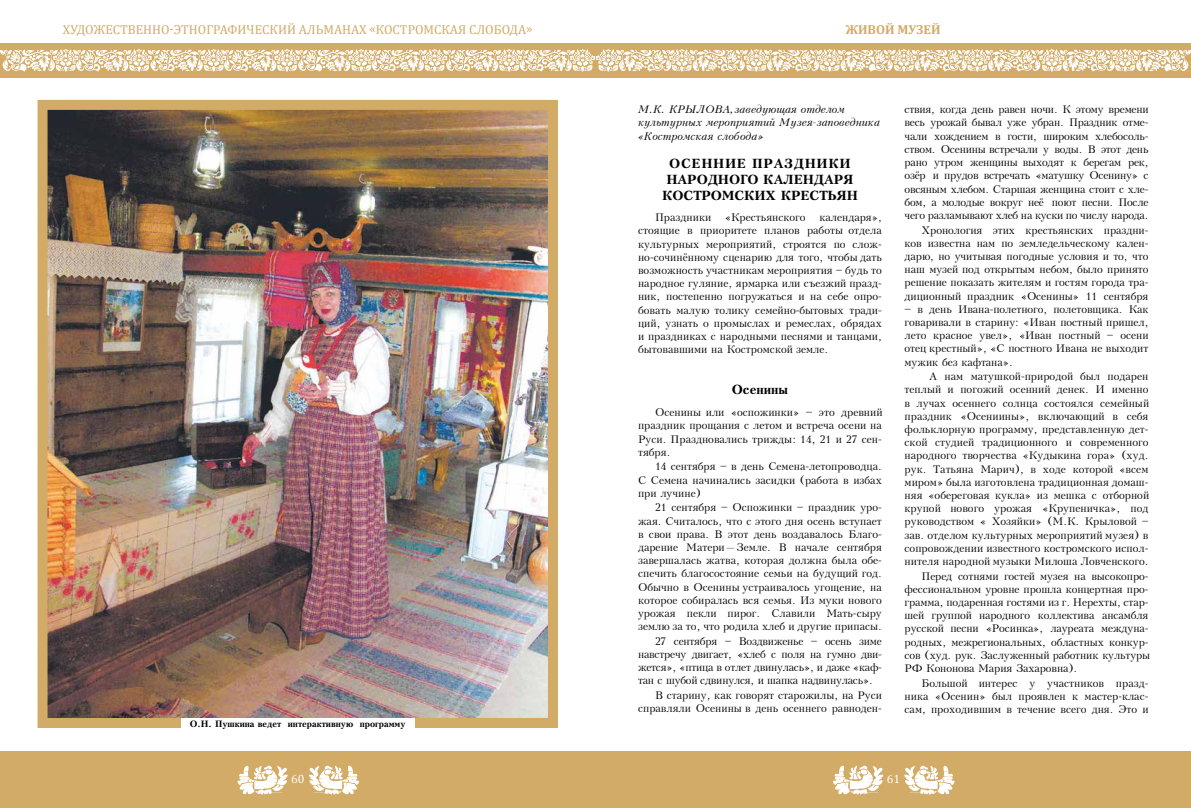
<style>
.page{position:relative;width:1191px;height:808px;background:#fff}
.page>*{position:absolute;margin:0;border:0;box-sizing:border-box;transform-origin:0 0}
.t1{font:700 13px/15.6px "Peterburg";color:#000;text-align:center}
.t2{font:13px "Cambria";color:#d2ab67}
.t3{font:700 13px "Cambria";color:#d2ab67}
.t4{font:12px "Cambria";color:#fff}
.t5{font:11px/13.2px "Peterburg";letter-spacing:-.005em;color:#000;text-align:justify}
.t6{font:italic 11px/13.2px "Peterburg";color:#000}
.t7{font:700 9px "Peterburg";color:#000}
</style>
<div class="page">
<div style="left:595px;top:43px;width:596px;height:34px;background:#d2ab67"></div>
<div style="left:595px;top:751px;width:596px;height:57px;background:#d2ab67"></div>
<svg style="left:833px;top:765px;width:51px;height:30px"></svg>
<svg style="left:904px;top:765px;width:50px;height:30px"></svg>
<div style="left:0;top:43px;width:595px;height:34px;background:#d2ab67"></div>
<svg style="left:0;top:49px;width:1191px;height:23px"></svg>
<div style="left:0;top:751px;width:595px;height:57px;background:#d2ab67"></div>
<svg style="left:237px;top:765px;width:51px;height:30px"></svg>
<svg style="left:309px;top:765px;width:50px;height:30px"></svg>
<img style="left:49px;top:111px;width:498px;height:606px">
<div style="left:38px;top:100px;width:520px;height:628px;border:10px solid #d2ab67"></div>
<div style="left:181px;top:718px;width:233px;height:11px;background:#fff"></div>
<p class="t2" style="left:63px;top:22px;width:471px">ХУДОЖЕСТВЕННО-ЭТНОГРАФИЧЕСКИЙ АЛЬМАНАХ «КОСТРОМСКАЯ СЛОБОДА»</p>
<p class="t7" style="left:190px;top:718px;width:217px">О.Н. Пушкина ведет интерактивную программу</p>
<p class="t4" style="left:291px;top:772px;width:15px">60</p>
<p class="t3" style="left:846px;top:20px;width:96px">ЖИВОЙ МУЗЕЙ</p>
<p class="t6" style="left:638px;top:103px;width:243px">М.К. КРЫЛОВА,заведующая отделом культурных мероприятий Музея-заповедника «Костромская слобода»</p>
<p class="t1" style="left:662px;top:156px;width:197px">ОСЕННИЕ ПРАЗДНИКИ<br>НАРОДНОГО КАЛЕНДАРЯ<br>КОСТРОМСКИХ КРЕСТЬЯН</p>
<p class="t5" style="left:655px;top:211px;width:152px">Праздники «Крестьянского</p>
<p class="t5" style="left:638px;top:211px;width:245px;text-indent:181px">календаря», стоящие в приоритете планов работы отдела культурных мероприятий, строятся по слож&shy;но-сочинённому сценарию для того, чтобы дать возможность участникам мероприятия – будь то народное гуляние, ярмарка или съезжий празд&shy;ник, постепенно погружаться и на себе опро&shy;бовать малую толику семейно-бытовых тради&shy;ций, узнать о промыслах и ремеслах, обрядах и праздниках с народными песнями и танцами, бытовавшими на Костромской земле.</p>
<p class="t1" style="left:732px;top:382px;width:58px">Осенины</p>
<p class="t5" style="left:638px;top:406px;width:246px;text-indent:17px">Осенины или «оспожинки» – это древний праздник прощания с летом и встреча осени на Руси. Праздновались трижды: 14, 21 и 27 сен&shy;тября.</p>
<p class="t5" style="left:638px;top:460px;width:245px;text-indent:17px">14 сентября – в день Семена-летопроводца.<br>С Семена начинались засидки (работа в избах при лучине)</p>
<p class="t5" style="left:638px;top:501px;width:245px;text-indent:17px">21 сентября – Оспожинки – праздник уро&shy;жая. Считалось, что с этого дня осень вступает в свои права. В этот день воздавалось Благо&shy;дарение Матери—Земле. В начале сентября завершалась жатва, которая должна была обе&shy;спечить благосостояние семьи на будущий год.<br>Обычно в Осенины устраивалось угощение, на которое собиралась вся семья. Из муки нового урожая пекли пирог. Славили Мать-сыру землю за то, что родила хлеб и другие припасы.</p>
<p class="t5" style="left:638px;top:634px;width:245px;text-indent:17px">27 сентября – Воздвиженье – осень зиме навстречу двигает, «хлеб с поля на гумно дви&shy;жется», «птица в отлет двинулась», и даже «каф&shy;тан с шубой сдвинулся, и шапка надвинулась».</p>
<p class="t5" style="left:638px;top:689px;width:245px;text-align:right">В старину, как говорят старожилы, на Руси справляли Осенины в день осеннего равноден-</p>
<p class="t5" style="left:904px;top:103px;width:246px">ствия, когда день равен ночи. К этому времени весь урожай бывал уже убран. Праздник отме&shy;чали хождением в гости, широким хлебосоль&shy;ством. Осенины встречали у воды. В этот день рано утром женщины выходят к берегам рек, озёр и прудов встречать «матушку Осенину» с овсяным хлебом. Старшая женщина стоит с хле&shy;бом, а молодые вокруг неё поют песни. После чего разламывают хлеб на куски по числу народа.</p>
<p class="t5" style="left:904px;top:223px;width:245px;text-indent:17px">Хронология этих крестьянских праздни&shy;ков известна нам по земледельческому кален&shy;дарю, но учитывая погодные условия и то, что наш музей под открытым небом, было принято решение показать жителям и гостям города тра&shy;диционный праздник «Осенины» 11 сентября</p>
<p class="t5" style="left:904px;top:302px;width:246px">– в день Ивана-полетного, полетовщика. Как говаривали в старину: «Иван постный пришел, лето красное увел», «Иван постный – осени отец крестный», «С постного Ивана не выходит мужик без кафтана».</p>
<p class="t5" style="left:904px;top:370px;width:246px;text-indent:25px">А нам матушкой-природой был подарен теплый и погожий осенний денек. И именно в лучах осеннего солнца состоялся семейный праздник «Осениины», включающий в себя фольклорную программу, представленную дет&shy;ской студией традиционного и современного народного творчества «Кудыкина гора» (худ. рук. Татьяна Марич), в ходе которой «всем миром» была изготовлена традиционная домаш&shy;няя «обереговая кукла» из мешка с отборной крупой нового урожая «Крупеничка», под руководством « Хозяйки» (М.К. Крыловой – зав. отделом культурных мероприятий музея) в сопровождении известного костромского испол&shy;нителя народной музыки Милоша Ловченского.</p>
<p class="t5" style="left:904px;top:569px;width:247px;text-align:left;text-indent:17px">Перед сотнями гостей музея на высокопро&shy;фессиональном уровне прошла концертная про&shy;грамма, подаренная гостями из г. Нерехты, стар&shy;шей группой народного коллектива ансамбля русской песни «Росинка», лауреата междуна&shy;родных, межрегиональных, областных конкур&shy;сов (худ. рук. Заслуженный работник культуры РФ Кононова Мария Захаровна).</p>
<p class="t5" style="left:904px;top:676px;width:245px;text-indent:17px">Большой интерес у участников празд&shy;ника «Осенин» был проявлен к мастер-клас&shy;сам, проходившим в течение всего дня. Это и</p>
<p class="t4" style="left:887px;top:772px;width:15px">61</p>
</div>
